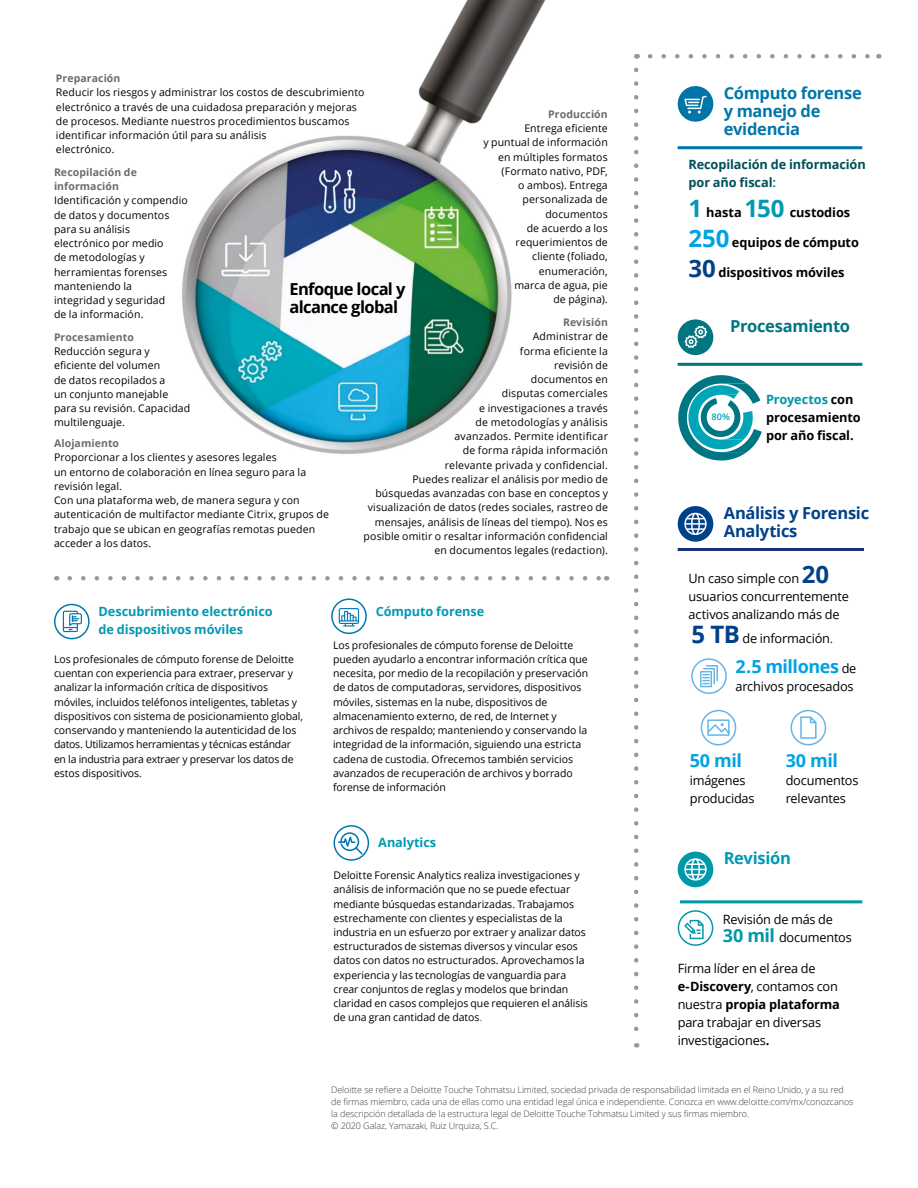
<style>
.page{position:relative;width:918px;height:1188px;background:#fff}
.page>*{position:absolute;margin:0;border:0;box-sizing:border-box;transform-origin:0 0}
.t1{font:700 18px "Open Sans";letter-spacing:-.025em;color:#00a3e2}
.t2{font:700 16.5px/18px "Open Sans";letter-spacing:-.02em;color:#0076a8}
.t3{font:700 16.5px/18px "Open Sans";letter-spacing:-.015em;color:#004189}
.t4{font:700 16.5px/18px "Open Sans";letter-spacing:-.035em;color:#000}
.t5{font:700 16.5px "Open Sans";letter-spacing:-.02em;color:#007680}
.t6{font:700 16.5px "Open Sans";letter-spacing:-.02em;color:#0099b3}
.t7{font:12.75px/18px "Open Sans";letter-spacing:-.015em;color:#000}
.t8{font:700 12.75px/18px "Open Sans";letter-spacing:-.005em;color:#000}
.t9{font:700 12.75px/18px "Open Sans";letter-spacing:-.005em;color:#0099b3}
.t10{font:700 12.75px/18px "Open Sans";letter-spacing:-.01em;color:#004f59}
.t11{font:10.5px/14.2px "Open Sans";letter-spacing:.005em;color:#000}
.t12{font:700 10.5px/14.2px "Open Sans";letter-spacing:.01em;color:#6a6c71}
.t13{font:600 9.15px "Open Sans";color:#00a5b8}
.t14{font:300 9px/12px "Open Sans";letter-spacing:-.01em;color:#3a3c42}
.s1{color:#6a6c71}
.s2{color:#0099b3}
.s3{font-size:24px;color:#0099b3}
.s4{font-size:24px;color:#00a3e2}
.s5{font-size:24px;color:#004189}
.s6{color:#0097a9}
.s7{font-weight:700;font-size:24px;color:#004189}
.s8{color:#004f59}
.s9{font-weight:400;font-size:12.75px;color:#000}
.s10{font-weight:700;font-size:18px;color:#0097a9}
.s11{font-weight:700}
</style>
<div class="page">
<img style="left:182px;top:0;width:364px;height:454px">
<svg style="left:333px;top:825px;width:36px;height:36px"></svg>
<svg style="left:331px;top:598px;width:36px;height:36px"></svg>
<svg style="left:54px;top:604px;width:36px;height:35px"></svg>
<hr style="left:678px;top:146px;width:184px;height:3px;background:#0076a8">
<svg style="left:678px;top:86px;width:35px;height:36px"></svg>
<svg style="left:678px;top:375px;width:84px;height:86px"></svg>
<hr style="left:678px;top:363px;width:184px;height:3px;background:#007680">
<svg style="left:678px;top:319px;width:35px;height:36px"></svg>
<svg style="left:650px;top:54px;width:220px;height:4px"></svg>
<svg style="left:70px;top:576px;width:529px;height:4px"></svg>
<svg style="left:634px;top:70px;width:4px;height:978px"></svg>
<svg style="left:678px;top:506px;width:35px;height:36px"></svg>
<hr style="left:678px;top:548px;width:186px;height:3px;background:#193076">
<svg style="left:701px;top:710px;width:35px;height:35px"></svg>
<svg style="left:791px;top:710px;width:35px;height:35px"></svg>
<svg style="left:691px;top:658px;width:36px;height:36px"></svg>
<svg style="left:678px;top:852px;width:35px;height:35px"></svg>
<hr style="left:680px;top:900px;width:182px;height:3px;background:#0097a9">
<svg style="left:678px;top:910px;width:35px;height:36px"></svg>
<p class="t12" style="left:56px;top:71px;width:66px">Preparación</p>
<p class="t11" style="left:56px;top:85px;width:310px">Reducir los riesgos y administrar los costos de descubrimiento electrónico a través de una cuidadosa preparación y mejoras de procesos. Mediante nuestros procedimientos buscamos identificar información útil para su análisis<br>electrónico.</p>
<p class="t12" style="left:548px;top:107px;width:61px">Producción</p>
<p class="t11" style="left:483px;top:121px;width:126px;text-align:right">Entrega eficiente<br>y puntual de información en múltiples formatos (Formato nativo, PDF,<br>o ambos). Entrega personalizada de documentos<br>de acuerdo a los requerimientos de cliente (foliado, enumeración,<br>marca de agua, pie<br>de página).</p>
<p class="t12" style="left:563px;top:315px;width:46px">Revisión</p>
<p class="t11" style="left:364px;top:329px;width:246px;text-align:right">Administrar de<br>forma eficiente la<br>revisión de<br>documentos en<br>disputas comerciales<br>e investigaciones a través<br>de metodologías y análisis<br>avanzados. Permite identificar<br>de forma rápida información<br>relevante privada y confidencial.<br>Puedes realizar el análisis por medio de búsquedas avanzadas con base en conceptos y visualización de datos (redes sociales, rastreo de mensajes, análisis de líneas del tiempo). Nos es posible omitir o resaltar información confidencial en documentos legales (redaction).</p>
<p class="t12" style="left:54px;top:165px;width:84px">Recopilación de información</p>
<p class="t11" style="left:54px;top:193px;width:135px">Identificación y compendio de datos y documentos para su análisis electrónico por medio<br>de metodologías y herramientas forenses manteniendo la<br>integridad y seguridad<br>de la información.</p>
<p class="t12" style="left:54px;top:330px;width:81px">Procesamiento</p>
<p class="t11" style="left:54px;top:344px;width:138px">Reducción segura y eficiente del volumen<br>de datos recopilados a<br>un conjunto manejable para su revisión. Capacidad multilenguaje.</p>
<p class="t12" style="left:54px;top:436px;width:67px">Alojamiento</p>
<p class="t11" style="left:54px;top:450px;width:276px">Proporcionar a los clientes y asesores legales<br>un entorno de colaboración en línea seguro para la revisión legal.<br>Con una plataforma web, de manera segura y con autenticación de multifactor mediante Citrix, grupos de trabajo que se ubican en geografías remotas pueden acceder a los datos.</p>
<h2 class="t4" style="left:289px;top:279px;width:118px">Enfoque local y alcance global</h2>
<p class="t9" style="left:99px;top:602px;width:176px">Descubrimiento electrónico de dispositivos móviles</p>
<p class="t11" style="left:54px;top:652px;width:251px">Los profesionales de cómputo forense de Deloitte cuentan con experiencia para extraer, preservar y analizar la información crítica de dispositivos móviles, incluidos teléfonos inteligentes, tabletas y dispositivos con sistema de posicionamiento global, conservando y manteniendo la autenticidad de los datos. Utilizamos herramientas y técnicas estándar en la industria para extraer y preservar los datos de estos dispositivos.</p>
<p class="t9" style="left:376px;top:602px;width:110px">Cómputo forense</p>
<p class="t11" style="left:333px;top:637px;width:257px">Los profesionales de cómputo forense de Deloitte pueden ayudarlo a encontrar información crítica que necesita, por medio de la recopilación y preservación de datos de computadoras, servidores, dispositivos móviles, sistemas en la nube, dispositivos de almacenamiento externo, de red, de Internet y archivos de respaldo; manteniendo y conservando la integridad de la información, siguiendo una estricta cadena de custodia. Ofrecemos también servicios avanzados de recuperación de archivos y borrado forense de información</p>
<p class="t9" style="left:378px;top:833px;width:60px">Analytics</p>
<p class="t11" style="left:333px;top:868px;width:256px">Deloitte Forensic Analytics realiza investigaciones y análisis de información que no se puede efectuar mediante búsquedas estandarizadas. Trabajamos estrechamente con clientes y especialistas de la industria en un esfuerzo por extraer y analizar datos estructurados de sistemas diversos y vincular esos datos con datos no estructurados. Aprovechamos la experiencia y las tecnologías de vanguardia para crear conjuntos de reglas y modelos que brindan claridad en casos complejos que requieren el análisis de una gran cantidad de datos<span class="s1">.</span></p>
<h2 class="t2" style="left:724px;top:83px;width:140px">Cómputo forense y manejo de evidencia</h2>
<p class="t10" style="left:688px;top:155px;width:179px">Recopilación de información por año fiscal<span class="s2">:</span></p>
<p class="t8" style="left:688px;top:203px;width:163px"><span class="s3">1</span> hasta <span class="s3">150</span> custodios</p>
<p class="t8" style="left:688px;top:233px;width:172px"><span class="s4">250</span> equipos de cómputo</p>
<p class="t8" style="left:688px;top:263px;width:158px"><span class="s5">30</span> dispositivos móviles</p>
<h2 class="t5" style="left:730px;top:314px;width:121px">Procesamiento</h2>
<p class="t13" style="left:712px;top:411px;width:20px">80%</p>
<p class="t8" style="left:766px;top:390px;width:96px"><span class="s6">Proyectos</span> con procesamiento por año fiscal.</p>
<h2 class="t3" style="left:724px;top:503px;width:147px">Análisis y Forensic<br>Analytics</h2>
<p class="t7" style="left:688px;top:569px;width:162px">Un caso simple con <span class="s7">20 </span>usuarios concurrentemente activos analizando más de</p>
<p class="t7" style="left:691px;top:629px;width:143px"><span class="s7">5 TB</span> de información<span class="s8">.</span></p>
<h1 class="t1" style="left:735px;top:653px;width:122px">2.5 millones <span class="s9">de</span></h1>
<p class="t7" style="left:735px;top:677px;width:120px">archivos procesados</p>
<h1 class="t1" style="left:690px;top:748px;width:54px">50 mil</h1>
<p class="t7" style="left:690px;top:771px;width:66px">imágenes producidas</p>
<h1 class="t1" style="left:786px;top:748px;width:54px">30 mil</h1>
<p class="t7" style="left:786px;top:771px;width:74px">documentos relevantes</p>
<h2 class="t6" style="left:724px;top:847px;width:69px">Revisión</h2>
<p class="t7" style="left:723px;top:910px;width:130px">Revisión de más de<br><span class="s10">30 mil</span> documentos</p>
<p class="t7" style="left:678px;top:959px;width:164px">Firma líder en el área de <span class="s11">e-Discovery</span>, contamos con nuestra <span class="s11">propia plataforma </span>para trabajar en diversas investigaciones<span class="s11">.</span></p>
<p class="t14" style="left:331px;top:1083px;width:524px">Deloitte se refiere a Deloitte Touche Tohmatsu Limited, sociedad privada de responsabilidad limitada en el Reino Unido, y a su red de firmas miembro, cada una de ellas como una entidad legal única e independiente. Conozca en www.deloitte.com/mx/conozcanos la descripción detallada de la estructura legal de Deloitte Touche Tohmatsu Limited y sus firmas miembro.<br>© 2020 Galaz, Yamazaki, Ruiz Urquiza, S.C.</p>
</div>
